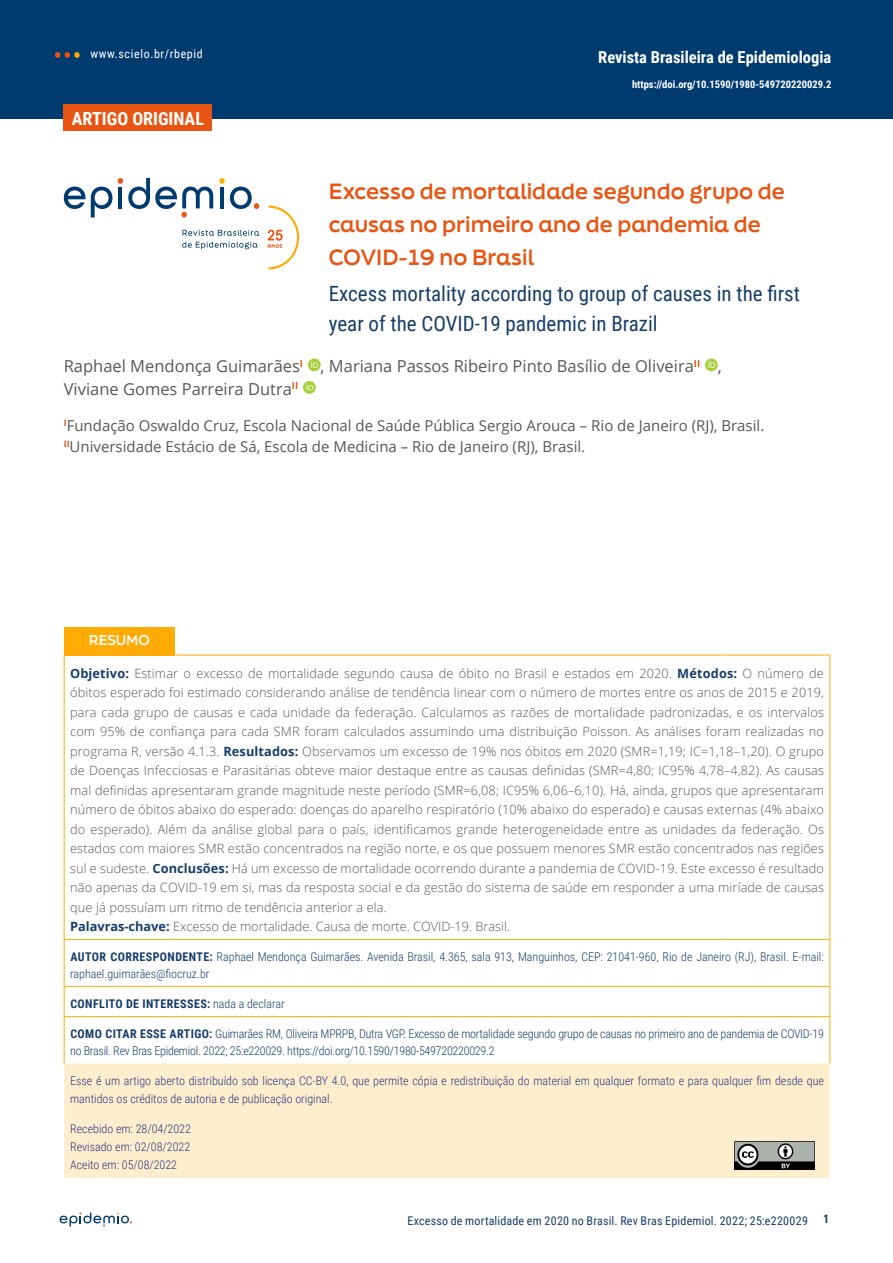
<style>
.page{position:relative;width:893px;height:1263px;background:#fff}
.page>*{position:absolute;margin:0;border:0;box-sizing:border-box;transform-origin:0 0}
.t1{font:21px/30px "Roboto Condensed";color:#173d6b}
.t2{font:700 21px/33px "Final Six";color:#e85412}
.t3{font:700 18px "Roboto Condensed";color:#fff}
.t4{font:16.5px/22.5px "Open Sans";color:#575756}
.t5{font:700 16.5px "Roboto Condensed";color:#fff}
.t6{font:15px/21px "Open Sans";color:#575756}
.t7{font:700 13.5px "Final Six";letter-spacing:-.01em;color:#fff}
.t8{font:300 12.75px/19.5px "Open Sans";letter-spacing:.01em;color:#575756}
.t9{font:300 12px/18px "Roboto Condensed";color:#283583}
.t10{font:300 12px/16.5px "Roboto Condensed";letter-spacing:-.02em;color:#173d6b}
.t11{font:300 12px/16.5px "Roboto Condensed";color:#173d6b}
.t12{font:12px "Roboto Condensed";letter-spacing:.015em;color:#173d6b}
.t13{font:700 12px "Roboto Condensed";letter-spacing:.035em;color:#173d6b}
.t14{font:12px "Roboto Condensed";letter-spacing:.05em;color:#fff}
.t15{font:700 10.5px "Roboto Condensed";color:#fff}
.s1{font-weight:700;color:#173d6b}
.s2{font-weight:700}
.s3{font-weight:300}
</style>
<div class="page">
<svg style="left:60px;top:1212px;width:72px;height:14px"></svg>
<div style="left:0;top:0;width:893px;height:118px;background:#003b70"></div>
<svg style="left:55px;top:52px;width:25px;height:6px"></svg>
<svg style="left:308px;top:358px;width:13px;height:13px"></svg>
<svg style="left:311px;top:361px;width:7px;height:7px"></svg>
<svg style="left:705px;top:358px;width:13px;height:13px"></svg>
<svg style="left:708px;top:361px;width:7px;height:7px"></svg>
<svg style="left:303px;top:381px;width:13px;height:13px"></svg>
<svg style="left:306px;top:383px;width:7px;height:7px"></svg>
<svg style="left:64px;top:187px;width:48px;height:30px"></svg>
<svg style="left:118px;top:178px;width:95px;height:39px"></svg>
<svg style="left:219px;top:178px;width:40px;height:31px"></svg>
<svg style="left:182px;top:230px;width:77px;height:6px"></svg>
<svg style="left:182px;top:242px;width:76px;height:7px"></svg>
<svg style="left:268px;top:206px;width:31px;height:64px"></svg>
<div style="left:64px;top:105px;width:148px;height:26px;background:#e85412"></div>
<div style="left:64px;top:627px;width:110px;height:28px;background:#ffab03"></div>
<div style="left:64px;top:1063px;width:766px;height:115px;background:#ffeecd"></div>
<hr style="left:64px;top:655px;width:1px;height:284px;background:#ffab03">
<hr style="left:174px;top:655px;width:552px;height:1px;background:#ffab03">
<hr style="left:726px;top:655px;width:104px;height:1px;background:#ffab03">
<hr style="left:829px;top:655px;width:1px;height:284px;background:#ffab03">
<hr style="left:64px;top:940px;width:1px;height:46px;background:#ffab03">
<hr style="left:64px;top:986px;width:1px;height:30px;background:#ffab03">
<hr style="left:64px;top:939px;width:110px;height:1px;background:#ffab03">
<hr style="left:174px;top:939px;width:552px;height:1px;background:#ffab03">
<hr style="left:726px;top:939px;width:104px;height:1px;background:#ffab03">
<hr style="left:829px;top:940px;width:1px;height:46px;background:#ffab03">
<hr style="left:829px;top:986px;width:1px;height:30px;background:#ffab03">
<hr style="left:65px;top:986px;width:109px;height:1px;background:#ffab03">
<hr style="left:174px;top:986px;width:552px;height:1px;background:#ffab03">
<hr style="left:726px;top:986px;width:103px;height:1px;background:#ffab03">
<hr style="left:64px;top:1017px;width:1px;height:46px;background:#ffab03">
<hr style="left:64px;top:1016px;width:110px;height:1px;background:#ffab03">
<hr style="left:174px;top:1016px;width:552px;height:1px;background:#ffab03">
<hr style="left:726px;top:1016px;width:104px;height:1px;background:#ffab03">
<hr style="left:829px;top:1017px;width:1px;height:46px;background:#ffab03">
<img style="left:735px;top:1141px;width:79px;height:28px">
<p class="t14" style="left:90px;top:45px;width:114px">www.scielo.br/rbepid</p>
<h2 class="t3" style="left:72px;top:106px;width:134px">ARTIGO ORIGINAL</h2>
<p class="t5" style="left:598px;top:46px;width:235px">Revista Brasileira de Epidemiologia</p>
<p class="t15" style="left:632px;top:77px;width:201px">https://doi.org/10.1590/1980-549720220029.2</p>
<h1 class="t2" style="left:329px;top:174px;width:458px">Excesso de mortalidade segundo grupo de causas no primeiro ano de pandemia de<br>COVID-19 no Brasil</h1>
<h1 class="t1" style="left:329px;top:278px;width:473px">Excess mortality according to group of causes in the first year of the COVID-19 pandemic in Brazil</h1>
<p class="t4" style="left:64px;top:355px;width:659px">Raphael Mendonça Guimarães<sup>I</sup> , Mariana Passos Ribeiro Pinto Basílio de Oliveira<sup>II</sup> ,<br>Viviane Gomes Parreira Dutra<sup>II</sup></p>
<p class="t6" style="left:64px;top:415px;width:702px"><sup>I</sup>Fundação Oswaldo Cruz, Escola Nacional de Saúde Pública Sergio Arouca – Rio de Janeiro (RJ), Brasil.<br><sup>II</sup>Universidade Estácio de Sá, Escola de Medicina – Rio de Janeiro (RJ), Brasil.</p>
<p class="t7" style="left:89px;top:630px;width:62px">RESUMO</p>
<p class="t8" style="left:70px;top:663px;width:755px"><span class="s1">Objetivo:</span> Estimar o excesso de mortalidade segundo causa de óbito no Brasil e estados em 2020. <span class="s1">Métodos:</span> O número de óbitos esperado foi estimado considerando análise de tendência linear com o número de mortes entre os anos de 2015 e 2019, para cada grupo de causas e cada unidade da federação. Calculamos as razões de mortalidade padronizadas, e os intervalos com 95% de confiança para cada SMR foram calculados assumindo uma distribuição Poisson. As análises foram realizadas no programa R, versão 4.1.3. <span class="s1">Resultados:</span> Observamos um excesso de 19% nos óbitos em 2020 (SMR=1,19; IC=1,18–1,20). O grupo de Doenças Infecciosas e Parasitárias obteve maior destaque entre as causas definidas (SMR=4,80; IC95% 4,78–4,82). As causas mal definidas apresentaram grande magnitude neste período (SMR=6,08; IC95% 6,06–6,10). Há, ainda, grupos que apresentaram número de óbitos abaixo do esperado: doenças do aparelho respiratório (10% abaixo do esperado) e causas externas (4% abaixo do esperado). Além da análise global para o país, identificamos grande heterogeneidade entre as unidades da federação. Os estados com maiores SMR estão concentrados na região norte, e os que possuem menores SMR estão concentrados nas regiões sul e sudeste. <span class="s1">Conclusões:</span> Há um excesso de mortalidade ocorrendo durante a pandemia de COVID-19. Este excesso é resultado não apenas da COVID-19 em si, mas da resposta social e da gestão do sistema de saúde em responder a uma miríade de causas que já possuíam um ritmo de tendência anterior a ela.<br><span class="s1">Palavras-chave:</span> Excesso de mortalidade. Causa de morte. COVID-19. Brasil.</p>
<p class="t11" style="left:70px;top:948px;width:755px"><span class="s2">AUTOR CORRESPONDENTE:</span> Raphael Mendonça Guimarães. Avenida Brasil, 4.365, sala 913, Manguinhos, CEP: 21041-960, Rio de Janeiro (RJ), Brasil. E-mail: raphael.guimarães@fiocruz.br</p>
<p class="t13" style="left:70px;top:995px;width:216px">CONFLITO DE INTERESSES: <span class="s3">nada a declarar</span></p>
<p class="t10" style="left:70px;top:1025px;width:755px"><span class="s2">COMO CITAR ESSE ARTIGO:</span> Guimarães RM, Oliveira MPRPB, Dutra VGP. Excesso de mortalidade segundo grupo de causas no primeiro ano de pandemia de COVID-19 no Brasil. Rev Bras Epidemiol. 2022; 25:e220029. https://doi.org/10.1590/1980-549720220029.2</p>
<p class="t9" style="left:70px;top:1071px;width:755px">Esse é um artigo aberto distribuído sob licença CC-BY 4.0, que permite cópia e redistribuição do material em qualquer formato e para qualquer fim desde que mantidos os créditos de autoria e de publicação original.</p>
<p class="t9" style="left:70px;top:1120px;width:122px;text-align:justify">Recebido em: 28/04/2022<br>Revisado em: 02/08/2022<br>Aceito em: 05/08/2022</p>
<p class="t12" style="left:407px;top:1212px;width:402px">Excesso de mortalidade em 2020 no Brasil. Rev Bras Epidemiol. 2022; 25:e220029</p>
<p class="t13" style="left:823px;top:1211px;width:8px">1</p>
</div>
